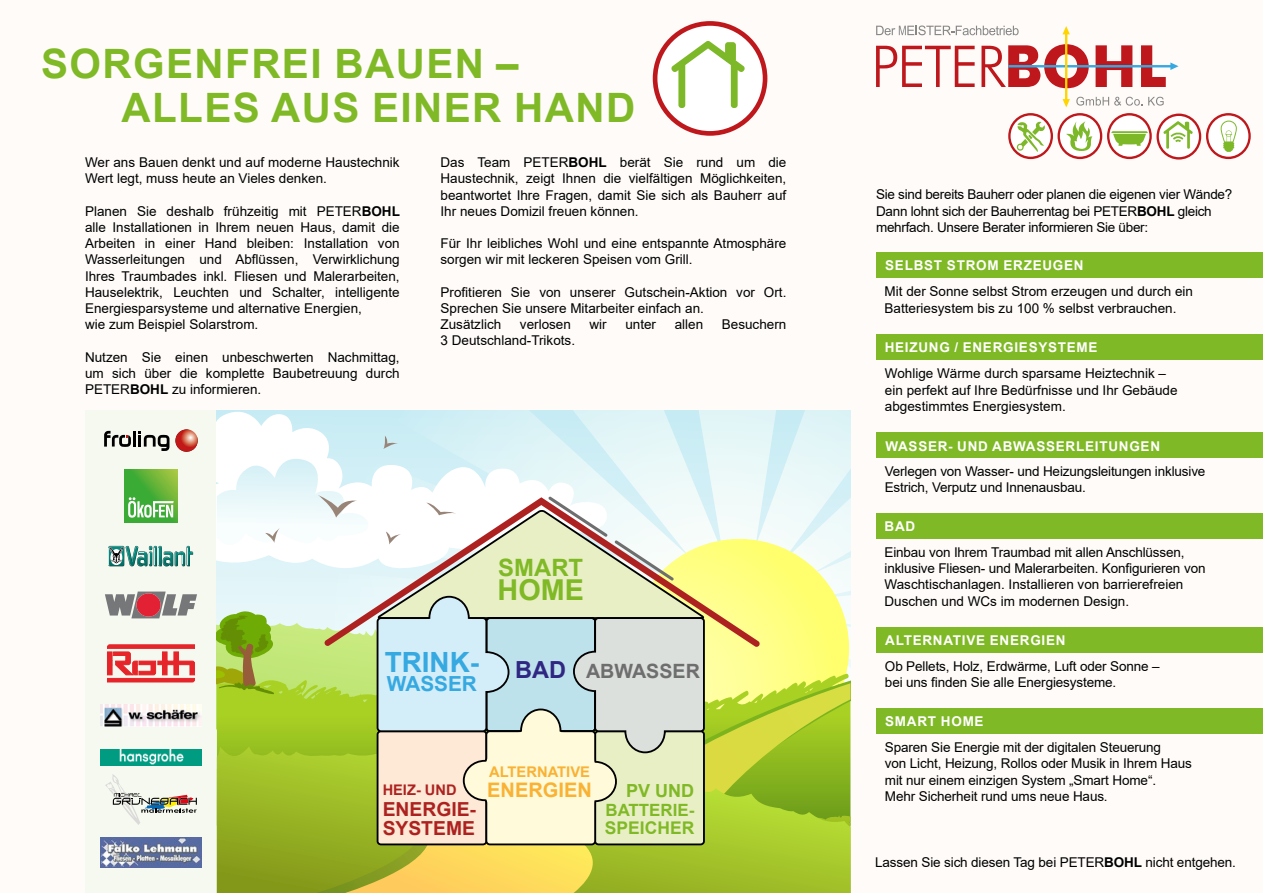
<style>
.page{position:relative;width:1263px;height:893px;background:#fefbf9}
.page>*{position:absolute;margin:0;border:0;box-sizing:border-box;transform-origin:0 0}
.t1{font:700 40.5px "Arial";letter-spacing:.035em;color:#80b926}
.t2{font:700 28.8px "Arial";color:#80b926}
.t3{font:700 27.9px "Arial";color:#36a9e1}
.t4{font:700 23.85px "Arial";color:#80b926}
.t5{font:700 23.55px "Arial";color:#302783}
.t6{font:700 20.85px "Arial";color:#36a9e1}
.t7{font:700 19.95px "Arial";color:#f9b233}
.t8{font:700 19.65px "Arial";color:#6e6e6e}
.t9{font:700 19.35px/19.4px "Arial";color:#ad2220}
.t10{font:700 18px "Arial";color:#80b926}
.t11{font:700 17.4px "Arial";color:#80b926}
.t12{font:700 16.95px "Arial";color:#80b926}
.t13{font:700 14.7px "Arial";color:#f9b233}
.t14{font:700 14.7px "Arial";color:#ad2220}
.t15{font:13.5px/16.2px "Arial";color:#000}
.t16{font:13.5px/16.2px "Arial";letter-spacing:-.02em;color:#000}
.t17{font:700 13.5px "Arial";letter-spacing:.055em;color:#fff}
.s1{font-weight:700}
</style>
<div class="page">
<div style="left:85px;top:410px;width:132px;height:483px;background:#f6f9f0"></div>
<svg style="left:237px;top:410px;width:613px;height:49px;background:#daf2f6"></svg>
<svg style="left:383px;top:436px;width:15px;height:13px"></svg>
<div style="left:876px;top:432px;width:387px;height:26px;background:#80b926"></div>
<div style="left:876px;top:252px;width:387px;height:26px;background:#80b926"></div>
<div style="left:876px;top:334px;width:387px;height:26px;background:#80b926"></div>
<div style="left:876px;top:627px;width:387px;height:25px;background:#80b926"></div>
<svg style="left:1008px;top:113px;width:243px;height:47px"></svg>
<svg style="left:876px;top:46px;width:99px;height:41px"></svg>
<svg style="left:981px;top:44px;width:108px;height:44px"></svg>
<svg style="left:1095px;top:45px;width:37px;height:42px"></svg>
<svg style="left:876px;top:26px;width:143px;height:9px"></svg>
<svg style="left:1076px;top:97px;width:88px;height:9px"></svg>
<hr style="left:1008px;top:65px;width:164px;height:2px;background:#36a9e1">
<hr style="left:1065px;top:33px;width:2px;height:68px;background:#ffd400">
<svg style="left:1062px;top:26px;width:8px;height:8px"></svg>
<svg style="left:1062px;top:99px;width:8px;height:8px"></svg>
<svg style="left:1141px;top:45px;width:37px;height:42px"></svg>
<svg style="left:653px;top:21px;width:114px;height:115px"></svg>
<div style="left:688px;top:66px;width:41px;height:29px;background:#fff"></div>
<div style="left:876px;top:513px;width:387px;height:26px;background:#80b926"></div>
<div style="left:876px;top:708px;width:387px;height:26px;background:#80b926"></div>
<svg style="left:217px;top:459px;width:633px;height:434px;background:#cddb92"></svg>
<svg style="left:325px;top:497px;width:435px;height:150px"></svg>
<svg style="left:108px;top:546px;width:16px;height:20px"></svg>
<svg style="left:109px;top:546px;width:84px;height:20px"></svg>
<svg style="left:105px;top:592px;width:92px;height:26px"></svg>
<hr style="left:133px;top:431px;width:3px;height:16px;background:#000">
<svg style="left:139px;top:431px;width:30px;height:20px"></svg>
<svg style="left:104px;top:431px;width:27px;height:16px"></svg>
<svg style="left:175px;top:429px;width:23px;height:23px"></svg>
<svg style="left:124px;top:470px;width:53px;height:53px;background:#57b137"></svg>
<svg style="left:128px;top:497px;width:46px;height:21px"></svg>
<img style="left:101px;top:837px;width:100px;height:30px">
<img style="left:100px;top:704px;width:101px;height:22px">
<img style="left:101px;top:750px;width:100px;height:15px">
<svg style="left:107px;top:645px;width:87px;height:37px"></svg>
<svg style="left:105px;top:774px;width:92px;height:51px"></svg>
<p class="t1" style="left:41px;top:35px;width:479px">SORGENFREI BAUEN –</p>
<p class="t1" style="left:121px;top:79px;width:515px">ALLES AUS EINER HAND</p>
<p class="t15" style="left:85px;top:154px;width:316px">Wer ans Bauen denkt und auf moderne Haustechnik<br>Wert legt, muss heute an Vieles denken.</p>
<p class="t15" style="left:85px;top:203px;width:316px;text-align:justify">Planen Sie deshalb frühzeitig mit PETER<span class="s1">BOHL </span>alle Installationen in Ihrem neuen Haus, damit die Arbeiten in einer Hand bleiben: Installation von Wasserleitungen und Abflüssen, Verwirklichung Ihres Traumbades inkl. Fliesen und Malerarbeiten, Hauselektrik, Leuchten und Schalter, intelligente Energiesparsysteme und alternative Energien,</p>
<p class="t15" style="left:85px;top:316px;width:175px">wie zum Beispiel Solarstrom.</p>
<p class="t15" style="left:85px;top:349px;width:316px;text-align:justify">Nutzen Sie einen unbeschwerten Nachmittag, um sich über die komplette Baubetreuung durch PETER<span class="s1">BOHL</span> zu informieren.</p>
<p class="t15" style="left:441px;top:154px;width:347px;text-align:justify">Das Team PETER<span class="s1">BOHL</span> berät Sie rund um die Haustechnik, zeigt Ihnen die vielfältigen Möglichkeiten, beantwortet Ihre Fragen, damit Sie sich als Bauherr auf Ihr neues Domizil freuen können.</p>
<p class="t15" style="left:441px;top:235px;width:347px">Für Ihr leibliches Wohl und eine entspannte Atmosphäre sorgen wir mit leckeren Speisen vom Grill.</p>
<p class="t15" style="left:441px;top:284px;width:347px">Profitieren Sie von unserer Gutschein-Aktion vor Ort.<br>Sprechen Sie unsere Mitarbeiter einfach an.</p>
<p class="t15" style="left:441px;top:316px;width:62px">Zusätzlich</p>
<p class="t15" style="left:520px;top:316px;width:53px">verlosen</p>
<p class="t15" style="left:589px;top:316px;width:19px">wir</p>
<p class="t15" style="left:625px;top:316px;width:32px">unter</p>
<p class="t15" style="left:675px;top:316px;width:30px">allen</p>
<p class="t15" style="left:722px;top:316px;width:66px">Besuchern</p>
<p class="t15" style="left:441px;top:332px;width:136px">3 Deutschland-Trikots.</p>
<p class="t4" style="left:498px;top:550px;width:86px">SMART</p>
<p class="t2" style="left:498px;top:569px;width:88px">HOME</p>
<p class="t3" style="left:385px;top:642px;width:96px">TRINK-</p>
<p class="t6" style="left:387px;top:669px;width:92px">WASSER</p>
<p class="t5" style="left:515px;top:653px;width:52px">BAD</p>
<p class="t8" style="left:586px;top:657px;width:115px">ABWASSER</p>
<p class="t14" style="left:383px;top:780px;width:75px">HEIZ- UND</p>
<p class="t9" style="left:383px;top:800px;width:95px">ENERGIE-<br>SYSTEME</p>
<p class="t13" style="left:489px;top:762px;width:102px">ALTERNATIVE</p>
<p class="t7" style="left:487px;top:775px;width:106px">ENERGIEN</p>
<p class="t10" style="left:626px;top:778px;width:70px">PV UND</p>
<p class="t12" style="left:605px;top:798px;width:90px">BATTERIE-</p>
<p class="t11" style="left:605px;top:816px;width:91px">SPEICHER</p>
<p class="t16" style="left:876px;top:187px;width:358px">Sie sind bereits Bauherr oder planen die eigenen vier Wände?<br>Dann lohnt sich der Bauherrentag bei PETER<span class="s1">BOHL</span> gleich mehrfach. Unsere Berater informieren Sie über:</p>
<p class="t17" style="left:885px;top:256px;width:200px">SELBST STROM ERZEUGEN</p>
<p class="t15" style="left:884px;top:283px;width:310px">Mit der Sonne selbst Strom erzeugen und durch ein<br>Batteriesystem bis zu 100 % selbst verbrauchen.</p>
<p class="t17" style="left:885px;top:338px;width:214px">HEIZUNG / ENERGIESYSTEME</p>
<p class="t15" style="left:885px;top:365px;width:283px">Wohlige Wärme durch sparsame Heiztechnik –</p>
<p class="t15" style="left:885px;top:382px;width:294px">ein perfekt auf Ihre Bedürfnisse und Ihr Gebäude</p>
<p class="t15" style="left:885px;top:398px;width:182px">abgestimmtes Energiesystem.</p>
<p class="t17" style="left:885px;top:436px;width:276px">WASSER- UND ABWASSERLEITUNGEN</p>
<p class="t15" style="left:885px;top:463px;width:322px">Verlegen von Wasser- und Heizungsleitungen inklusive<br>Estrich, Verputz und Innenausbau.</p>
<p class="t17" style="left:884px;top:517px;width:32px">BAD</p>
<p class="t15" style="left:884px;top:544px;width:302px">Einbau von Ihrem Traumbad mit allen Anschlüssen,</p>
<p class="t15" style="left:884px;top:560px;width:323px">inklusive Fliesen- und Malerarbeiten. Konfigurieren von<br>Waschtischanlagen. Installieren von barrierefreien</p>
<p class="t15" style="left:884px;top:593px;width:246px">Duschen und WCs im modernen Design.</p>
<p class="t17" style="left:885px;top:630px;width:182px">ALTERNATIVE ENERGIEN</p>
<p class="t15" style="left:885px;top:658px;width:276px">Ob Pellets, Holz, Erdwärme, Luft oder Sonne –</p>
<p class="t15" style="left:885px;top:674px;width:233px">bei uns finden Sie alle Energiesysteme.</p>
<p class="t17" style="left:885px;top:712px;width:100px">SMART HOME</p>
<p class="t15" style="left:885px;top:739px;width:278px">Sparen Sie Energie mit der digitalen Steuerung</p>
<p class="t15" style="left:885px;top:755px;width:308px">von Licht, Heizung, Rollos oder Musik in Ihrem Haus</p>
<p class="t15" style="left:885px;top:772px;width:273px">mit nur einem einzigen System „Smart Home“.</p>
<p class="t15" style="left:885px;top:788px;width:224px">Mehr Sicherheit rund ums neue Haus.</p>
<p class="t15" style="left:875px;top:854px;width:362px">Lassen Sie sich diesen Tag bei PETER<span class="s1">BOHL</span> nicht entgehen.</p>
</div>
